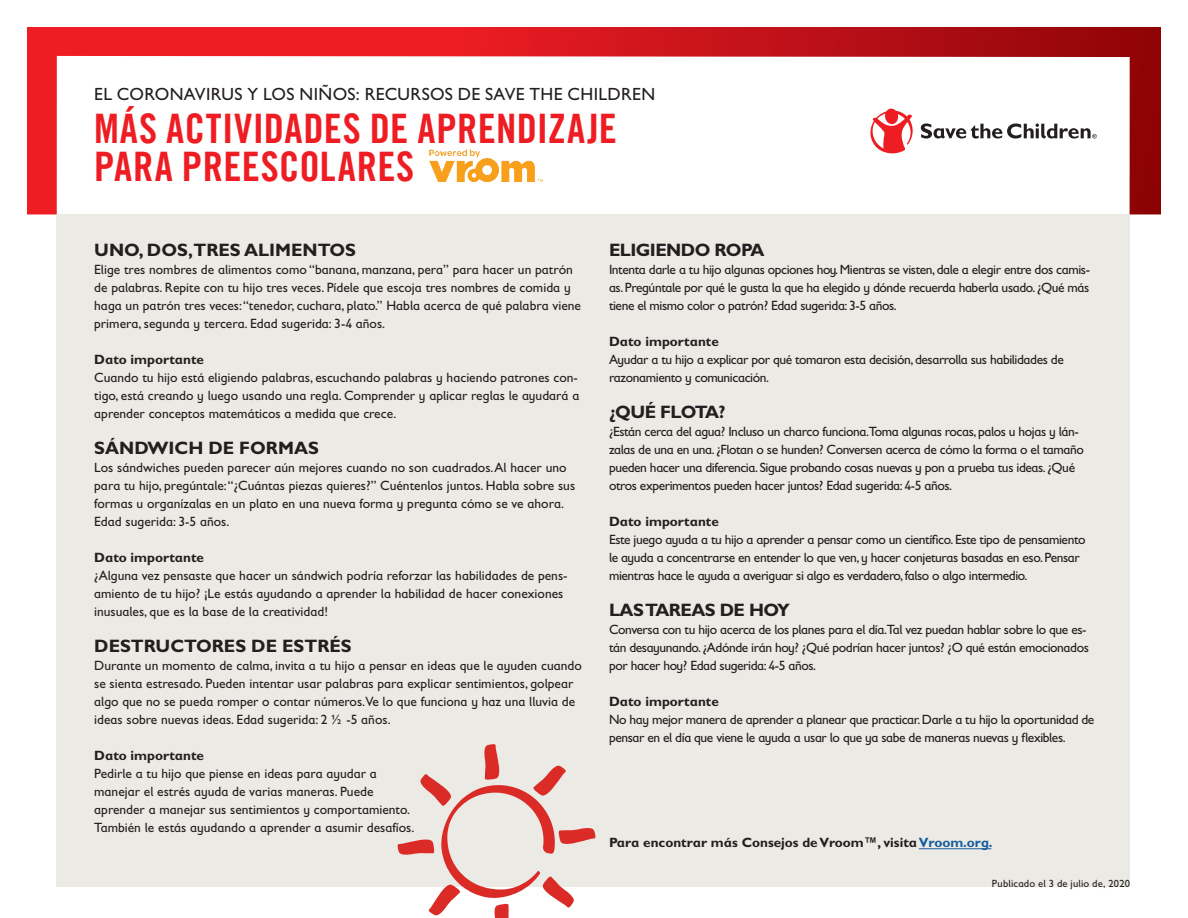
<style>
.page{position:relative;width:1188px;height:918px;background:#fff}
.page>*{position:absolute;margin:0;border:0;box-sizing:border-box;transform-origin:0 0}
.t1{font:40.8px/38.2px "Trade Gothic LT Com Bd Cn 20";letter-spacing:.01em;color:#ee1d23}
.t2{font:700 18px "Gill Sans Infant Std";color:#231f20}
.t3{font:700 18px "Gill Sans Infant Std";letter-spacing:-.03em;color:#231f20}
.t4{font:17.7px "Gill Sans Infant Std";letter-spacing:.02em;color:#231f20}
.t5{font:13.5px/18px "Gill Sans Infant Std";color:#231f20}
.t6{font:13.5px/18px "Gill Sans Infant Std";letter-spacing:-.03em;color:#231f20}
.t7{font:700 13.5px "Gill Sans Infant Std";color:#231f20}
.t8{font:10.5px "Gill Sans Infant Std";letter-spacing:.02em;color:#231f20}
.s1{color:#175d9e}
</style>
<div class="page">
<svg style="left:27px;top:27px;width:1134px;height:187px"></svg>
<svg style="left:870px;top:108px;width:44px;height:46px"></svg>
<svg style="left:921px;top:123px;width:176px;height:16px"></svg>
<div style="left:56px;top:214px;width:1074px;height:672px;background:#eceae4"></div>
<img style="left:429px;top:149px;width:114px;height:33px">
<hr style="left:919px;top:848px;width:72px;height:1px;background:#175d9e">
<svg style="left:396px;top:744px;width:201px;height:174px"></svg>
<h3 class="t4" style="left:94px;top:84px;width:563px">EL CORONAVIRUS Y LOS NIÑOS: RECURSOS DE SAVE THE CHILDREN</h3>
<h1 class="t1" style="left:94px;top:109px;width:524px">MÁS ACTIVIDADES DE APRENDIZAJE<br>PARA PREESCOLARES</h1>
<h2 class="t2" style="left:94px;top:240px;width:263px">UNO, DOS,TRES ALIMENTOS</h2>
<p class="t5" style="left:94px;top:261px;width:488px">Elige tres nombres de alimentos como “banana, manzana, pera” para hacer un patrón de palabras. Repite con tu hijo tres veces. Pídele que escoja tres nombres de comida y haga un patrón tres veces: “tenedor, cuchara, plato.” Habla acerca de qué palabra viene primera, segunda y tercera. Edad sugerida: 3-4 años.</p>
<p class="t7" style="left:94px;top:352px;width:111px">Dato importante</p>
<p class="t5" style="left:94px;top:369px;width:487px;text-align:justify">Cuando tu hijo está eligiendo palabras, escuchando palabras y haciendo patrones con&shy;tigo, está creando y luego usando una regla. Comprender y aplicar reglas le ayudará a aprender conceptos matemáticos a medida que crece.</p>
<h2 class="t2" style="left:94px;top:438px;width:226px">SÁNDWICH DE FORMAS</h2>
<p class="t5" style="left:94px;top:459px;width:482px">Los sándwiches pueden parecer aún mejores cuando no son cuadrados. Al hacer uno para tu hijo, pregúntale: “¿Cuántas piezas quieres?” Cuéntenlos juntos. Habla sobre sus formas u organízalas en un plato en una nueva forma y pregunta cómo se ve ahora.<br>Edad sugerida: 3-5 años.</p>
<p class="t7" style="left:94px;top:550px;width:111px">Dato importante</p>
<p class="t5" style="left:94px;top:567px;width:475px">¿Alguna vez pensaste que hacer un sándwich podría reforzar las habilidades de pens&shy;amiento de tu hijo? ¡Le estás ayudando a aprender la habilidad de hacer conexiones inusuales, que es la base de la creatividad!</p>
<h2 class="t2" style="left:94px;top:636px;width:259px">DESTRUCTORES DE ESTRÉS</h2>
<p class="t5" style="left:94px;top:657px;width:489px">Durante un momento de calma, invita a tu hijo a pensar en ideas que le ayuden cuando se sienta estresado. Pueden intentar usar palabras para explicar sentimientos, golpear algo que no se pueda romper o contar números.Ve lo que funciona y haz una lluvia de ideas sobre nuevas ideas. Edad sugerida: 2 ½ -5 años.</p>
<p class="t7" style="left:94px;top:748px;width:111px">Dato importante</p>
<p class="t5" style="left:94px;top:765px;width:322px">Pedirle a tu hijo que piense en ideas para ayudar a manejar el estrés ayuda de varias maneras. Puede aprender a manejar sus sentimientos y comportamiento.<br>También le estás ayudando a aprender a asumir desafíos.</p>
<h2 class="t3" style="left:609px;top:240px;width:157px">ELIGIENDO ROPA</h2>
<p class="t5" style="left:609px;top:261px;width:483px;text-align:justify">Intenta darle a tu hijo algunas opciones hoy. Mientras se visten, dale a elegir entre dos camis&shy;as. Pregúntale por qué le gusta la que ha elegido y dónde recuerda haberla usado. ¿Qué más tiene el mismo color o patrón? Edad sugerida: 3-5 años.</p>
<p class="t7" style="left:609px;top:334px;width:111px">Dato importante</p>
<p class="t6" style="left:609px;top:351px;width:456px">Ayudar a tu hijo a explicar por qué tomaron esta decisión, desarrolla sus habilidades de razonamiento y comunicación.</p>
<h2 class="t3" style="left:609px;top:402px;width:118px">¿QUÉ FLOTA?</h2>
<p class="t6" style="left:609px;top:423px;width:476px">¿Están cerca del agua? Incluso un charco funciona.Toma algunas rocas, palos u hojas y lán&shy;zalas de una en una. ¿Flotan o se hunden? Conversen acerca de cómo la forma o el tamaño pueden hacer una diferencia. Sigue probando cosas nuevas y pon a prueba tus ideas. ¿Qué otros experimentos pueden hacer juntos? Edad sugerida: 4-5 años.</p>
<p class="t7" style="left:609px;top:514px;width:111px">Dato importante</p>
<p class="t6" style="left:609px;top:531px;width:478px">Este juego ayuda a tu hijo a aprender a pensar como un científico. Este tipo de pensamiento le ayuda a concentrarse en entender lo que ven, y hacer conjeturas basadas en eso. Pensar mientras hace le ayuda a averiguar si algo es verdadero, falso o algo intermedio.</p>
<h2 class="t3" style="left:609px;top:600px;width:182px">LAS TAREAS DE HOY</h2>
<p class="t6" style="left:609px;top:621px;width:481px">Conversa con tu hijo acerca de los planes para el día.Tal vez puedan hablar sobre lo que es&shy;tán desayunando. ¿Adónde irán hoy? ¿Qué podrían hacer juntos? ¿O qué están emocionados por hacer hoy? Edad sugerida: 4-5 años.</p>
<p class="t7" style="left:609px;top:694px;width:111px">Dato importante</p>
<p class="t6" style="left:609px;top:711px;width:487px">No hay mejor manera de aprender a planear que practicar. Darle a tu hijo la oportunidad de pensar en el día que viene le ayuda a usar lo que ya sabe de maneras nuevas y flexibles.</p>
<p class="t7" style="left:609px;top:835px;width:385px">Para encontrar más Consejos de Vroom™, visita <span class="s1">Vroom.org.</span></p>
<p class="t8" style="left:992px;top:877px;width:140px">Publicado el 3 de julio de, 2020</p>
</div>
